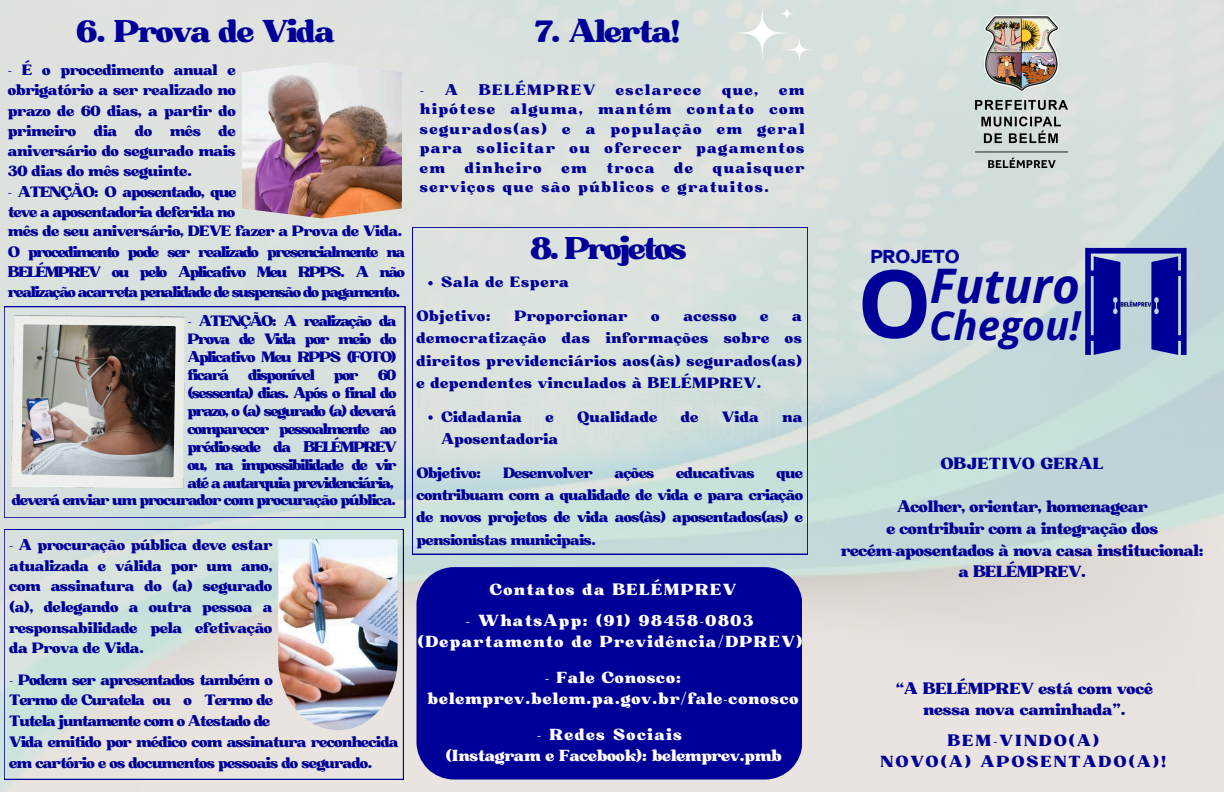
<style>
.page{position:relative;width:1224px;height:792px;background:#fff}
.page>*{position:absolute;margin:0;border:0;box-sizing:border-box;transform-origin:0 0}
.t1{font:700 94.1px "Open Sans";color:#009}
.t2{font:italic 700 47.6px "Open Sans";color:#009}
.t3{font:italic 700 40px "Open Sans";color:#009}
.t4{font:30.5px "Bugaki";letter-spacing:-.055em;color:#009}
.t5{font:30.5px "Bugaki";letter-spacing:-.1em;color:#009}
.t6{font:700 19.5px "Atkinson Hyperlegible";color:#009}
.t7{font:15.5px/21.8px "Bugaki";letter-spacing:-.045em;color:#009;text-align:center}
.t8{font:15.5px/21.3px "Bugaki";letter-spacing:.08em;color:#fff;text-align:center}
.t9{font:15.5px/21.3px "Bugaki";letter-spacing:.045em;color:#fff;text-align:center}
.t10{font:15.5px/21.3px "Bugaki";letter-spacing:-.025em;color:#fff;text-align:center}
.t11{font:15.5px/21.7px "Bugaki";letter-spacing:-.025em;color:#009;text-align:center}
.t12{font:15.5px/21.7px "Bugaki";letter-spacing:.12em;color:#009;text-align:center}
.t13{font:15.5px "Bugaki";color:#009}
.t14{font:14.5px/18px "Bugaki";letter-spacing:-.065em;color:#009;text-align:justify}
.t15{font:14.5px/19.5px "Bugaki";letter-spacing:.09em;color:#009}
.t16{font:14.5px/20.2px "Bugaki";letter-spacing:-.085em;color:#009}
.t17{font:14.5px "Bugaki";letter-spacing:-.09em;color:#009}
.t18{font:14.5px "Bugaki";letter-spacing:-.005em;color:#009}
.t19{font:14.5px "Bugaki";letter-spacing:.02em;color:#009}
.t20{font:14.5px "Bugaki";letter-spacing:.035em;color:#009}
.t21{font:14.5px "Bugaki";letter-spacing:-.115em;color:#009}
.t22{font:14.5px "Bugaki";letter-spacing:.085em;color:#009}
</style>
<div class="page">
<img style="left:0;top:0;width:1224px;height:792px">
<svg style="left:729px;top:0;width:87px;height:66px;background:#dbe3e0"></svg>
<img style="left:242px;top:62px;width:160px;height:156px">
<svg style="left:412px;top:227px;width:396px;height:327px;background:#d1dedb"></svg>
<div style="left:416px;top:567px;width:386px;height:213px;background:#009"></div>
<svg style="left:1085px;top:248px;width:101px;height:107px;background:#4950b0"></svg>
<img style="left:1119px;top:300px;width:33px;height:8px">
<img style="left:976px;top:15px;width:91px;height:152px">
<svg style="left:4px;top:529px;width:400px;height:251px;background:#d6dedb"></svg>
<img style="left:278px;top:539px;width:120px;height:191px">
<svg style="left:4px;top:307px;width:401px;height:211px;background:#cfdcdc"></svg>
<img style="left:12px;top:315px;width:173px;height:173px">
<img style="left:21px;top:324px;width:155px;height:153px">
<svg style="left:428px;top:281px;width:5px;height:4px"></svg>
<svg style="left:428px;top:415px;width:5px;height:5px"></svg>
<p class="t4" style="left:76px;top:12px;width:261px">6. Prova de Vida</p>
<p class="t14" style="left:8px;top:60px;width:230px;line-height:20.2px">- É o procedimento anual e obrigatório a ser realizado no prazo de 60 dias, a partir do primeiro dia do mês de aniversário do segurado mais 30 dias do mês seguinte.</p>
<p class="t16" style="left:8px;top:182px;width:230px">- ATENÇÃO: O aposentado, que teve a aposentadoria deferida no</p>
<h6 class="t14" style="left:8px;top:242px;width:399px;line-height:20px">O procedimento pode ser realizado presencialmente na BELÉMPREV ou pelo Aplicativo Meu RPPS. A não realização acarreta penalidade de suspensão do pagamento.</h6>
<h5 class="t14" style="left:8px;top:222px;width:396px">mês de seu aniversário, DEVE fazer a Prova de Vida.</h5>
<h6 class="t14" style="left:187px;top:313px;width:211px">- ATENÇÃO: A realização da Prova de Vida por meio do Aplicativo Meu RPPS (FOTO) ficará</h6>
<h6 class="t21" style="left:248px;top:366px;width:68px">disponível</h6>
<h6 class="t14" style="left:334px;top:367px;width:26px">por</h6>
<h6 class="t14" style="left:187px;top:367px;width:211px;text-indent:190px">60 (sessenta) dias. Após o final do prazo, o (a) segurado (a) deverá comparecer pessoalmente ao prédio-sede da BELÉMPREV ou, na impossibilidade de vir até a autarquia previdenciária,</h6>
<h6 class="t17" style="left:12px;top:491px;width:386px">deverá enviar um procurador com procuração pública.</h6>
<h3 class="t14" style="left:9px;top:535px;width:265px;line-height:20.6px">- A procuração pública deve estar atualizada e válida por um ano, com assinatura do (a) segurado (a), delegando a outra pessoa a responsabilidade pela efetivação da Prova de Vida.</h3>
<p class="t14" style="left:9px;top:670px;width:266px;line-height:20.6px">- Podem ser apresentados também o Termo de Curatela ou o Termo de Tutela juntamente com o Atestado de</p>
<h6 class="t14" style="left:9px;top:733px;width:391px;line-height:20.2px">Vida emitido por médico com assinatura reconhecida em cartório e os documentos pessoais do segurado.</h6>
<h6 class="t4" style="left:534px;top:12px;width:148px">7. Alerta!</h6>
<h6 class="t14" style="left:420px;top:81px;width:40px">- A</h6>
<h6 class="t22" style="left:479px;top:80px;width:118px">BELÉMPREV</h6>
<h6 class="t15" style="left:616px;top:80px;width:87px">esclarece</h6>
<h6 class="t14" style="left:722px;top:81px;width:38px">que,</h6>
<h6 class="t14" style="left:420px;top:80px;width:386px;line-height:19.5px;text-indent:359px">em hipótese alguma, mantém contato com segurados(as) e a população em geral para solicitar ou oferecer pagamentos em</h6>
<h6 class="t15" style="left:420px;top:158px;width:386px;text-indent:293px">quaisquer serviços que são públicos e gratuitos.</h6>
<h6 class="t15" style="left:465px;top:158px;width:78px">dinheiro</h6>
<h6 class="t14" style="left:561px;top:159px;width:27px">em</h6>
<h6 class="t14" style="left:606px;top:159px;width:50px">troca</h6>
<h6 class="t14" style="left:674px;top:159px;width:21px">de</h6>
<h6 class="t5" style="left:530px;top:229px;width:159px">8. Projetos</h6>
<p class="t20" style="left:441px;top:273px;width:129px">Sala de Espera</p>
<p class="t19" style="left:416px;top:307px;width:76px">Objetivo:</p>
<p class="t19" style="left:514px;top:307px;width:115px">Proporcionar</p>
<p class="t14" style="left:651px;top:307px;width:10px">o</p>
<p class="t14" style="left:683px;top:307px;width:55px">acesso</p>
<p class="t14" style="left:760px;top:307px;width:10px">e</p>
<p class="t14" style="left:416px;top:305px;width:387px;line-height:22.4px;text-indent:376px">a democratização das informações sobre os direitos previdenciários aos(às) segurados(as) e dependentes vinculados à BELÉMPREV.</p>
<h6 class="t18" style="left:441px;top:407px;width:82px">Cidadania</h6>
<h6 class="t14" style="left:545px;top:408px;width:10px">e</h6>
<h6 class="t18" style="left:577px;top:407px;width:82px">Qualidade</h6>
<h6 class="t14" style="left:681px;top:408px;width:19px">de</h6>
<h6 class="t14" style="left:722px;top:408px;width:38px">Vida</h6>
<h6 class="t14" style="left:782px;top:408px;width:22px">na</h6>
<h6 class="t18" style="left:441px;top:430px;width:119px">Aposentadoria</h6>
<h6 class="t14" style="left:416px;top:464px;width:66px">Objetivo:</h6>
<h6 class="t14" style="left:503px;top:464px;width:91px">Desenvolver</h6>
<h6 class="t14" style="left:615px;top:464px;width:41px">ações</h6>
<h6 class="t14" style="left:676px;top:464px;width:80px">educativas</h6>
<h6 class="t14" style="left:416px;top:462px;width:388px;line-height:22.4px;text-indent:360px">que contribuam com a qualidade de vida e para criação de novos projetos de vida aos(às) aposentados(as) e pensionistas municipais.</h6>
<p class="t8" style="left:489px;top:579px;width:248px">Contatos da BELÉMPREV</p>
<p class="t8" style="left:418px;top:610px;width:386px">- WhatsApp: (91) 98458-0803 (Departamento de Previdência/DPREV)</p>
<h4 class="t9" style="left:428px;top:667px;width:373px">- Fale Conosco: belemprev.belem.pa.gov.br/fale-conosco</h4>
<h1 class="t10" style="left:446px;top:724px;width:338px">- Redes Sociais<br>(Instagram e Facebook): belemprev.pmb</h1>
<h3 class="t6" style="left:871px;top:244px;width:90px">PROJETO</h3>
<h3 class="t1" style="left:857px;top:237px;width:76px">O</h3>
<h6 class="t2" style="left:930px;top:252px;width:152px">Futuro</h6>
<p class="t3" style="left:929px;top:297px;width:153px">Chegou!</p>
<h6 class="t13" style="left:940px;top:453px;width:165px">OBJETIVO GERAL</h6>
<h6 class="t7" style="left:841px;top:496px;width:364px">Acolher, orientar, homenagear<br>e contribuir com a integração dos recém-aposentados à nova casa institucional: a BELÉMPREV.</h6>
<h2 class="t11" style="left:896px;top:678px;width:259px">“A BELÉMPREV está com você nessa nova caminhada”.</h2>
<p class="t12" style="left:881px;top:730px;width:287px">BEM-VINDO(A)<br>NOVO(A) APOSENTADO(A)!</p>
</div>
